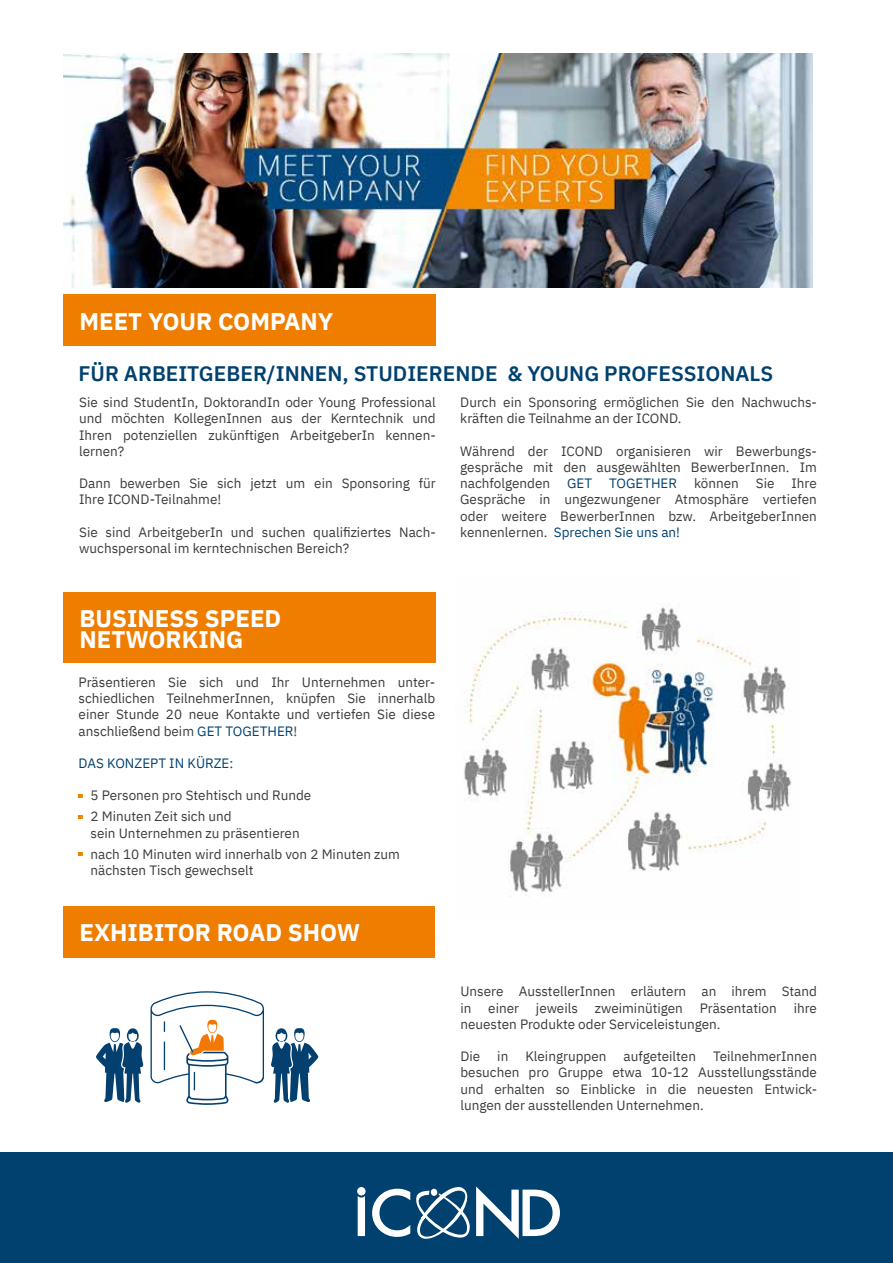
<style>
.page{position:relative;width:893px;height:1263px;background:#fff}
.page>*{position:absolute;margin:0;border:0;box-sizing:border-box;transform-origin:0 0}
.t1{font:700 24px/21px "IBM Plex Sans";color:#fff}
.t2{font:600 21px "IBM Plex Sans";color:#004170}
.t3{font:13.5px/16.2px "IBM Plex Sans";color:#3c3c3b;text-align:justify}
.t4{font:13.5px "IBM Plex Sans";color:#004170}
.s1{color:#004170}
</style>
<div class="page">
<div style="left:0;top:1152px;width:893px;height:111px;background:#004170"></div>
<img style="left:464px;top:603px;width:328px;height:294px">
<div style="left:64px;top:592px;width:372px;height:71px;background:#ef7d00"></div>
<div style="left:64px;top:294px;width:372px;height:51px;background:#ef7d00"></div>
<div style="left:64px;top:907px;width:371px;height:51px;background:#ef7d00"></div>
<svg style="left:79px;top:852px;width:3px;height:4px"></svg>
<img style="left:64px;top:53px;width:748px;height:234px">
<svg style="left:96px;top:1028px;width:47px;height:75px"></svg>
<svg style="left:271px;top:1028px;width:48px;height:75px"></svg>
<svg style="left:150px;top:991px;width:114px;height:114px"></svg>
<svg style="left:358px;top:1196px;width:7px;height:40px"></svg>
<div style="left:357px;top:1187px;width:9px;height:8px;background:#fff;border-radius:50%"></div>
<svg style="left:372px;top:1186px;width:188px;height:53px"></svg>
<h1 class="t1" style="left:80px;top:309px;width:255px">MEET YOUR COMPANY</h1>
<h2 class="t2" style="left:78px;top:357px;width:696px">FÜR ARBEITGEBER/INNEN, STUDIERENDE &amp; YOUNG PROFESSIONALS</h2>
<p class="t3" style="left:460px;top:393px;width:358px">Durch ein Sponsoring ermöglichen Sie den Nachwuchs&shy;kräften die Teilnahme an der ICOND.</p>
<p class="t3" style="left:460px;top:442px;width:358px">Während der ICOND organisieren wir Bewerbungs&shy;gespräche mit den ausgewählten BewerberInnen. Im nachfolgenden</p>
<p class="t3" style="left:79px;top:393px;width:358px">Sie sind StudentIn, DoktorandIn oder Young Professional und möchten KollegenInnen aus der Kerntechnik und Ihren potenziellen zukünftigen ArbeitgeberIn kennen&shy;lernen?</p>
<p class="t3" style="left:79px;top:474px;width:358px">Dann bewerben Sie sich jetzt um ein Sponsoring für<br>Ihre ICOND-Teilnahme!</p>
<p class="t3" style="left:79px;top:523px;width:358px">Sie sind ArbeitgeberIn und suchen qualifiziertes Nach&shy;wuchspersonal im kerntechnischen Bereich?</p>
<p class="t3" style="left:460px;top:474px;width:358px;text-indent:331px">Ihre Gespräche in ungezwungener Atmosphäre vertiefen oder weitere BewerberInnen bzw. ArbeitgeberInnen kennenlernen. <span class="s1">Sprechen Sie uns an!</span></p>
<p class="t4" style="left:567px;top:473px;width:26px">GET</p>
<p class="t4" style="left:609px;top:473px;width:70px">TOGETHER</p>
<p class="t3" style="left:694px;top:474px;width:46px">können</p>
<p class="t3" style="left:756px;top:474px;width:20px">Sie</p>
<h1 class="t1" style="left:80px;top:606px;width:203px">BUSINESS SPEED<br>NETWORKING</h1>
<p class="t3" style="left:79px;top:673px;width:358px">Präsentieren Sie sich und Ihr Unternehmen unter&shy;schiedlichen TeilnehmerInnen, knüpfen Sie innerhalb einer Stunde 20 neue Kontakte und vertiefen Sie diese anschließend beim <span class="s1">GET TOGETHER</span>!</p>
<p class="t4" style="left:79px;top:753px;width:156px">DAS KONZEPT IN KÜRZE:</p>
<p class="t3" style="left:91px;top:784px;width:222px;line-height:21px">5 Personen pro Stehtisch und Runde<br>2 Minuten Zeit sich und</p>
<p class="t3" style="left:91px;top:821px;width:311px;line-height:21px">sein Unternehmen zu präsentieren<br>nach 10 Minuten wird innerhalb von 2 Minuten zum</p>
<p class="t3" style="left:91px;top:861px;width:164px">nächsten Tisch gewechselt</p>
<h1 class="t1" style="left:80px;top:920px;width:282px">EXHIBITOR ROAD SHOW</h1>
<p class="t3" style="left:460px;top:982px;width:358px">Unsere AusstellerInnen erläutern an ihrem Stand in einer jeweils zweiminütigen Präsentation ihre neuesten Produkte oder Serviceleistungen.</p>
<p class="t3" style="left:460px;top:1047px;width:21px">Die</p>
<p class="t3" style="left:497px;top:1047px;width:13px">in</p>
<p class="t3" style="left:525px;top:1047px;width:83px">Kleingruppen</p>
<p class="t3" style="left:623px;top:1047px;width:74px">aufgeteilten</p>
<p class="t3" style="left:460px;top:1047px;width:358px;text-indent:253px">TeilnehmerInnen besuchen pro Gruppe etwa 10-12 Ausstellungsstände und erhalten so Einblicke in die neuesten Entwick&shy;lungen der ausstellenden Unternehmen.</p>
</div>
